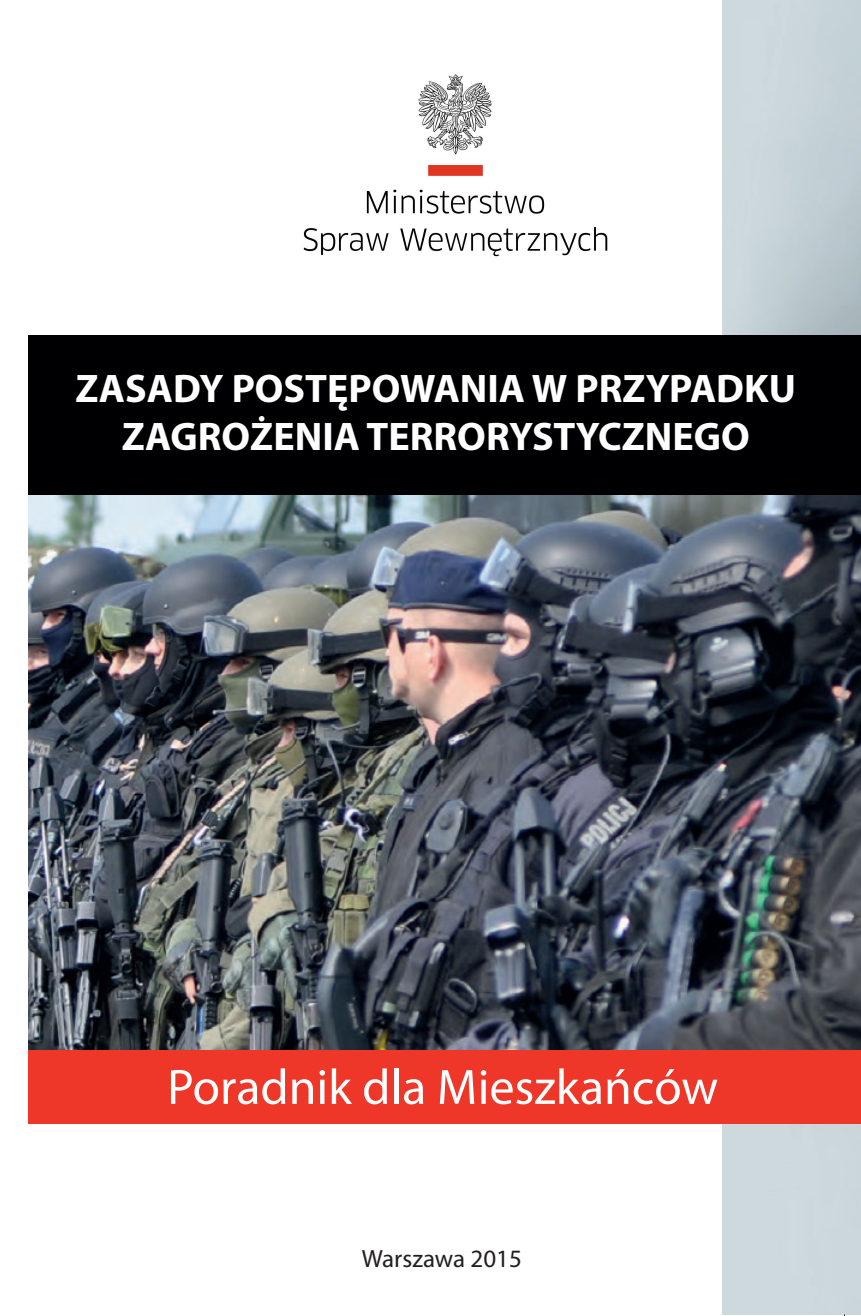
<style>
.page{position:relative;width:861px;height:1316px;background:#fff}
.page>*{position:absolute;margin:0;border:0;box-sizing:border-box;transform-origin:0 0}
.t1{font:50px "Myriad Pro";color:#fff}
.t2{font:700 40px/48px "Myriad Pro";color:#fff;text-align:center}
.t3{font:25px "Myriad Pro";color:#231f20}
</style>
<div class="page">
<img style="left:722px;top:0;width:139px;height:1314px">
<div style="left:28px;top:335px;width:833px;height:161px;background:#000002"></div>
<img style="left:28px;top:495px;width:833px;height:555px">
<div style="left:28px;top:1050px;width:833px;height:73px;background:#ef3729"></div>
<img style="left:303px;top:74px;width:305px;height:183px">
<p class="t2" style="left:76px;top:363px;width:721px">ZASADY POSTĘPOWANIA W PRZYPADKU<br>ZAGROŻENIA TERRORYSTYCZNEGO</p>
<p class="t1" style="left:167px;top:1056px;width:552px">Poradnik dla Mieszkańców</p>
<p class="t3" style="left:362px;top:1242px;width:162px">Warszawa 2015</p>
</div>
